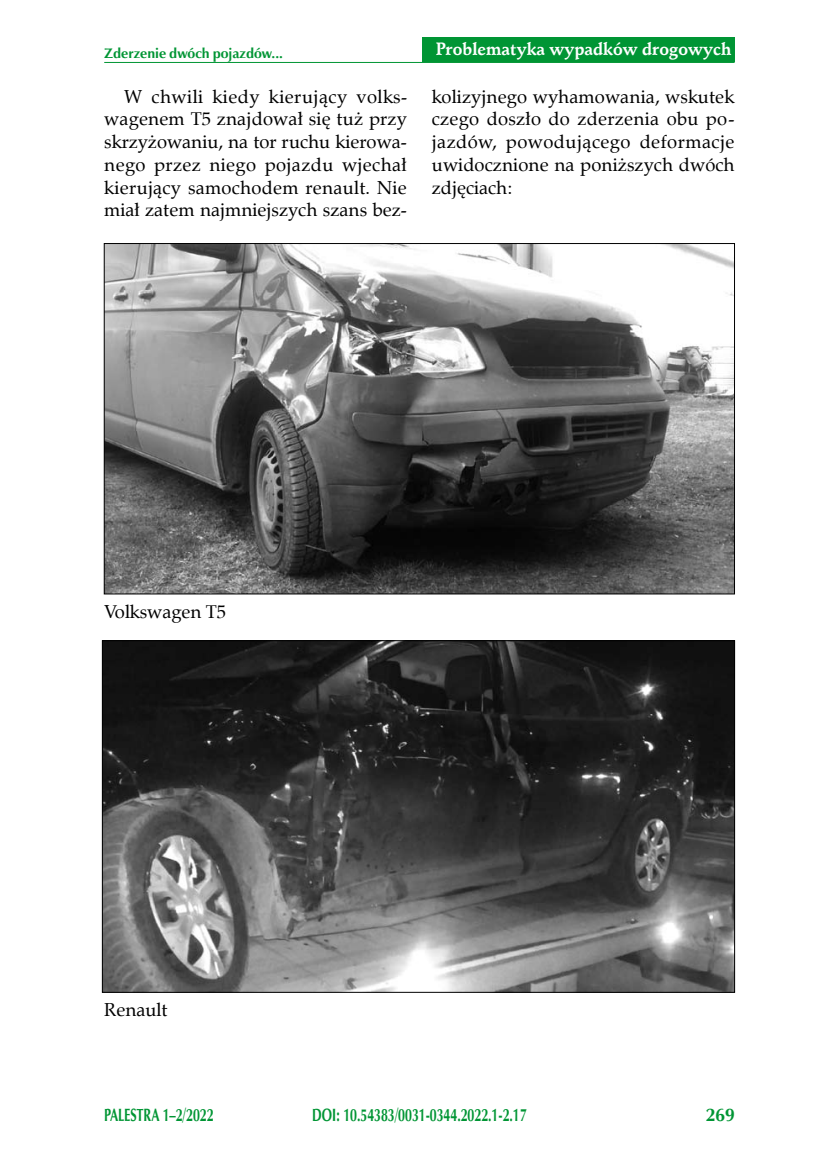
<style>
.page{position:relative;width:819px;height:1166px;background:#fff}
.page>*{position:absolute;margin:0;border:0;box-sizing:border-box;transform-origin:0 0}
.t1{font:18.38px/22.8px "Zapf Calligr EUX";color:#000;text-align:justify}
.t2{font:700 18.38px "Zapf Humnst EUX";color:#009534;scale:.95 1}
.t3{font:700 17.85px "Zapf Humnst EUX";color:#009534;scale:.7 1}
.t4{font:700 17.5px "Schneidler EUX";color:#fff;scale:.95 1}
.t5{font:700 14px "Zapf Humnst EUX";color:#009534}
</style>
<div class="page">
<div style="left:422px;top:37px;width:312px;height:25px;background:#009534"></div>
<hr style="left:104px;top:62px;width:630px;height:1px;background:#009534">
<img style="left:106px;top:245px;width:627px;height:347px">
<img style="left:104px;top:642px;width:629px;height:349px">
<p class="t5" style="left:104px;top:44px;width:180px">Zderzenie dwóch pojazdów...</p>
<p class="t4" style="left:435px;top:38px;width:313px">Problematyka wypadków drogowych</p>
<p class="t1" style="left:104px;top:85px;width:304px;text-indent:20px">W chwili kiedy kierujący volks&shy;wagenem T5 znajdował się tuż przy skrzyżowaniu, na tor ruchu kierowa&shy;nego przez niego pojazdu wjechał kierujący samochodem renault. Nie miał zatem najmniejszych szans bez-</p>
<p class="t1" style="left:432px;top:85px;width:304px">kolizyjnego wyhamowania, wskutek czego doszło do zderzenia obu po&shy;jazdów, powodującego deformacje uwidocznione na poniższych dwóch zdjęciach:</p>
<p class="t1" style="left:104px;top:601px;width:123px">Volkswagen T5</p>
<p class="t1" style="left:104px;top:998px;width:65px">Renault</p>
<p class="t3" style="left:104px;top:1103px;width:158px">PALESTRA 1–2/2022</p>
<p class="t3" style="left:312px;top:1103px;width:308px">DOI: 10.54383/0031-0344.2022.1-2.17</p>
<p class="t2" style="left:705px;top:1103px;width:32px">269</p>
</div>
